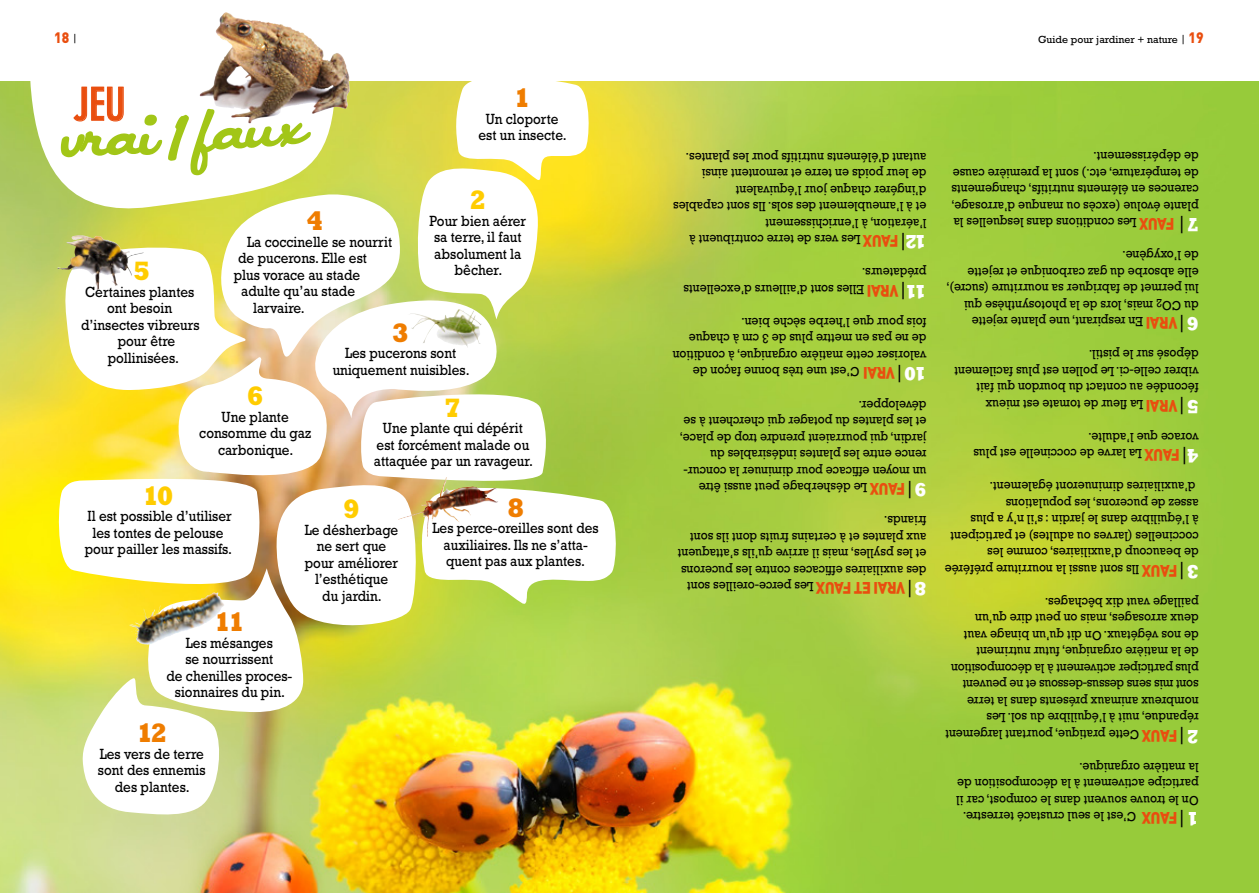
<style>
.page{position:relative;width:1259px;height:893px;background:#fff}
.page>*{position:absolute;margin:0;border:0;box-sizing:border-box;transform-origin:0 0}
.t1{font:italic 75.15px "Japan";color:#a2c617}
.t2{font:700 condensed 45px "DIN Neuzeit Grotesk Std";color:#e94e0f}
.t3{font:800 27px "Rockwell Std";color:#ef7d00;scale:.9 1}
.t4{font:800 27px "Rockwell Std";color:#fc0;scale:.9 1}
.t5{font:800 19.5px "Rockwell Std";color:#fff;scale:.9 1}
.t6{font:19.5px "Rockwell Std";color:#000;scale:.9 1}
.t7{font:900 16.5px "DIN";letter-spacing:-.03em;color:#e94e0f;scale:.9 1}
.t8{font:15px/16.5px "Rockwell Std";color:#000;text-align:center;scale:.9 1}
.t9{font:900 15px "DIN";color:#e94e0f;scale:.9 1}
.t10{font:13.5px/16.5px "Rockwell Std";color:#000;scale:.9 1}
.t11{font:12px "Rockwell Std";color:#000;scale:.9 1}
.t12{font:10.5px "Rockwell Std";color:#000}
.s1{font-family:"Rockwell Std";font-weight:400;font-size:10.5px;color:#000}
.s2{font-family:"DIN";font-weight:900;font-size:15px;color:#e94e0f}
.s3{font-weight:400;color:#000}
.s4{font-weight:800;color:#fff}
</style>
<div class="page">
<img style="left:0;top:82px;width:1259px;height:811px">
<svg style="left:0;top:19px;width:346px;height:208px"></svg>
<img style="left:199px;top:12px;width:47px;height:53px">
<img style="left:55px;top:65px;width:565px;height:754px">
<img style="left:398px;top:477px;width:57px;height:60px">
<img style="left:407px;top:309px;width:75px;height:39px">
<img style="left:141px;top:592px;width:75px;height:32px">
<img style="left:57px;top:237px;width:47px;height:53px">
<p class="t9" style="left:54px;top:27px;width:28px">18 <span class="s1">|</span></p>
<p class="t12" style="left:1038px;top:34px;width:167px">Guide pour jardiner + nature | <span class="s2">19</span></p>
<h2 class="t2" style="left:73px;top:78px;width:54px">JEU</h2>
<h1 class="t1" style="left:54px;top:100px;width:248px;rotate:-3deg">vrai 1 faux</h1>
<h3 class="t3" style="left:514px;top:81px;width:20px">1</h3>
<p class="t8" style="left:478px;top:110px;width:99px">Un cloporte est un insecte.</p>
<h3 class="t4" style="left:134px;top:254px;width:20px">5</h3>
<p class="t8" style="left:85px;top:283px;width:123px">Certaines plantes</p>
<p class="t8" style="left:107px;top:300px;width:74px">ont besoin</p>
<p class="t8" style="left:81px;top:316px;width:133px">d’insectes vibreurs</p>
<p class="t8" style="left:118px;top:333px;width:65px">pour être</p>
<p class="t8" style="left:108px;top:349px;width:81px">pollinisées.</p>
<h3 class="t3" style="left:306px;top:204px;width:20px">4</h3>
<p class="t8" style="left:247px;top:233px;width:163px">La coccinelle se nourrit</p>
<p class="t8" style="left:238px;top:250px;width:145px">de pucerons. Elle est</p>
<p class="t8" style="left:234px;top:266px;width:142px">plus vorace au stade</p>
<p class="t8" style="left:241px;top:283px;width:128px">adulte qu’au stade</p>
<p class="t8" style="left:253px;top:299px;width:59px">larvaire.</p>
<h3 class="t4" style="left:469px;top:183px;width:20px">2</h3>
<p class="t8" style="left:430px;top:212px;width:109px">Pour bien aérer sa terre, il faut absolument la bêcher.</p>
<h3 class="t3" style="left:392px;top:316px;width:20px">3</h3>
<p class="t8" style="left:333px;top:345px;width:154px">Les pucerons sont uniquement nuisibles.</p>
<h3 class="t4" style="left:247px;top:379px;width:20px">6</h3>
<p class="t8" style="left:199px;top:408px;width:126px">Une plante consomme du gaz carbonique.</p>
<h3 class="t4" style="left:444px;top:391px;width:20px">7</h3>
<p class="t8" style="left:374px;top:420px;width:178px">Une plante qui dépérit est forcément malade ou attaquée par un ravageur.</p>
<h3 class="t4" style="left:142px;top:479px;width:36px">10</h3>
<p class="t8" style="left:85px;top:508px;width:165px">Il est possible d’utiliser les tontes de pelouse pour pailler les massifs.</p>
<h3 class="t3" style="left:214px;top:605px;width:36px">11</h3>
<p class="t8" style="left:166px;top:634px;width:141px">Les mésanges<br>se nourrissent<br>de chenilles proces&shy;sionnaires du pin.</p>
<h3 class="t3" style="left:136px;top:716px;width:36px">12</h3>
<p class="t8" style="left:98px;top:745px;width:121px">Les vers de terre sont des ennemis des plantes.</p>
<h3 class="t4" style="left:343px;top:492px;width:20px">9</h3>
<p class="t8" style="left:305px;top:521px;width:105px">Le désherbage ne sert que pour améliorer l’esthétique<br>du jardin.</p>
<h3 class="t3" style="left:507px;top:491px;width:20px">8</h3>
<p class="t8" style="left:432px;top:520px;width:186px">Les perce-oreilles sont des auxiliaires. Ils ne s’atta&shy;quent pas aux plantes.</p>
<p class="t10" style="left:926px;top:232px;width:283px;rotate:-180deg">l’aération, à l’enrichissement<br>et à l’ameublement des sols. Ils sont capables d’ingérer chaque jour l’équivalent<br>de leur poids en terre et remontent ainsi autant d’éléments nutritifs pour les plantes.</p>
<p class="t10" style="left:860px;top:248px;width:192px;rotate:-180deg">Les vers de terre contribuent à</p>
<p class="t7" style="left:898px;top:252px;width:41px;rotate:-180deg">FAUX</p>
<h3 class="t5" style="left:926px;top:254px;width:33px;rotate:-180deg">12<span class="s3">|</span></h3>
<p class="t10" style="left:926px;top:281px;width:73px;rotate:-180deg">prédateurs.</p>
<p class="t10" style="left:864px;top:298px;width:202px;rotate:-180deg">Elles sont d’ailleurs d’excellents</p>
<p class="t7" style="left:898px;top:302px;width:37px;rotate:-180deg">VRAI</p>
<h3 class="t5" style="left:926px;top:304px;width:33px;rotate:-180deg">11<span class="s3">|</span></h3>
<p class="t10" style="left:926px;top:364px;width:283px;rotate:-180deg">valoriser cette matière organique, à condition de ne pas en mettre plus de 3 cm à chaque fois pour que l’herbe sèche bien.</p>
<p class="t10" style="left:859px;top:380px;width:186px;rotate:-180deg">C’est une très bonne façon de</p>
<p class="t7" style="left:895px;top:384px;width:37px;rotate:-180deg">VRAI</p>
<h3 class="t5" style="left:926px;top:386px;width:37px;rotate:-180deg">10<span class="s3">|</span></h3>
<p class="t10" style="left:926px;top:479px;width:276px;rotate:-180deg">un moyen efficace pour diminuer la concur&shy;rence entre les plantes indésirables du jardin, qui pourraient prendre trop de place, et les plantes du potager qui cherchent à se développer.</p>
<p class="t10" style="left:867px;top:496px;width:188px;rotate:-180deg">Le désherbage peut aussi être</p>
<p class="t7" style="left:905px;top:500px;width:41px;rotate:-180deg">FAUX</p>
<h3 class="t5" style="left:926px;top:502px;width:25px;rotate:-180deg">9<span class="s3">|</span></h3>
<p class="t10" style="left:926px;top:578px;width:278px;rotate:-180deg">des auxiliaires efficaces contre les pucerons et les psylles, mais il arrive qu’ils s’attaquent aux plantes et à certains fruits dont ils sont friands.</p>
<p class="t10" style="left:813px;top:595px;width:142px;rotate:-180deg">Les perce-oreilles sont</p>
<p class="t7" style="left:905px;top:599px;width:101px;rotate:-180deg">VRAI ET FAUX</p>
<h3 class="t5" style="left:926px;top:601px;width:25px;rotate:-180deg">8<span class="s3">|</span></h3>
<p class="t10" style="left:1198px;top:215px;width:276px;text-align:justify;rotate:-180deg">plante évolue (excès ou manque d’arrosage, carences en éléments nutritifs, changements de température, etc.) sont la première cause de dépérissement.</p>
<p class="t10" style="left:1136px;top:231px;width:204px;rotate:-180deg">Les conditions dans lesquelles la</p>
<p class="t7" style="left:1174px;top:235px;width:41px;rotate:-180deg">FAUX</p>
<h3 class="t5" style="left:1198px;top:237px;width:25px;rotate:-180deg">7<span class="s3">|</span></h3>
<p class="t10" style="left:1198px;top:314px;width:282px;rotate:-180deg">du CO<br>lui permet de fabriquer sa nourriture (sucre), elle absorbe du gaz carbonique et rejette<br>de l’oxygène.</p>
<p class="t10" style="left:1153px;top:314px;width:212px;rotate:-180deg">mais, lors de la photosynthèse qui</p>
<p class="t11" style="left:1162px;top:310px;width:8px;rotate:-180deg">2</p>
<p class="t10" style="left:1143px;top:330px;width:192px;rotate:-180deg">En respirant, une plante rejette</p>
<p class="t7" style="left:1177px;top:334px;width:37px;rotate:-180deg">VRAI</p>
<h3 class="t5" style="left:1198px;top:336px;width:25px;rotate:-180deg">6<span class="s3">|</span></h3>
<p class="t10" style="left:1198px;top:396px;width:273px;rotate:-180deg">fécondée au contact du bourdon qui fait vibrer celle-ci. Le pollen est plus facilement déposé sur le pistil.</p>
<p class="t10" style="left:1143px;top:413px;width:176px;rotate:-180deg">La fleur de tomate est mieux</p>
<p class="t7" style="left:1177px;top:417px;width:37px;rotate:-180deg">VRAI</p>
<h3 class="t5" style="left:1198px;top:419px;width:25px;rotate:-180deg">5<span class="s3">|</span></h3>
<p class="t10" style="left:1198px;top:446px;width:124px;rotate:-180deg">vorace que l’adulte.</p>
<p class="t10" style="left:1141px;top:462px;width:188px;rotate:-180deg">La larve de coccinelle est plus</p>
<p class="t7" style="left:1180px;top:466px;width:41px;rotate:-180deg">FAUX</p>
<h3 class="t6" style="left:1198px;top:469px;width:22px;rotate:-180deg">|<span class="s4">4</span></h3>
<p class="t10" style="left:1198px;top:561px;width:277px;rotate:-180deg">de beaucoup d’auxiliaires, comme les coccinelles (larves ou adultes) et participent à l’équilibre dans le jardin : s’il n’y a plus assez de pucerons, les populations d’auxiliaires diminueront également.</p>
<p class="t10" style="left:1139px;top:578px;width:217px;rotate:-180deg">Ils sont aussi la nourriture préférée</p>
<p class="t7" style="left:1177px;top:582px;width:41px;rotate:-180deg">FAUX</p>
<h3 class="t5" style="left:1198px;top:584px;width:25px;rotate:-180deg">3<span class="s3">|</span></h3>
<p class="t10" style="left:1198px;top:726px;width:276px;rotate:-180deg">répandue, nuit à l’équilibre du sol. Les nombreux animaux présents dans la terre sont mis sens dessus-dessous et ne peuvent plus participer activement à la décomposition de la matière organique, futur nutriment<br>de nos végétaux. On dit qu’un binage vaut deux arrosages, mais on peut dire qu’un paillage vaut dix bêchages.</p>
<p class="t10" style="left:1139px;top:743px;width:217px;rotate:-180deg">Cette pratique, pourtant largement</p>
<p class="t7" style="left:1177px;top:747px;width:41px;rotate:-180deg">FAUX</p>
<h3 class="t5" style="left:1198px;top:749px;width:25px;rotate:-180deg">2<span class="s3">|</span></h3>
<p class="t10" style="left:1198px;top:809px;width:271px;text-align:justify;rotate:-180deg">On le trouve souvent dans le compost, car il participe activement à la décomposition de la matière organique.</p>
<p class="t10" style="left:1136px;top:825px;width:194px;rotate:-180deg">C’est le seul crustacé terrestre.</p>
<p class="t7" style="left:1177px;top:829px;width:41px;rotate:-180deg">FAUX</p>
<h3 class="t5" style="left:1198px;top:831px;width:25px;rotate:-180deg">1<span class="s3">|</span></h3>
</div>
